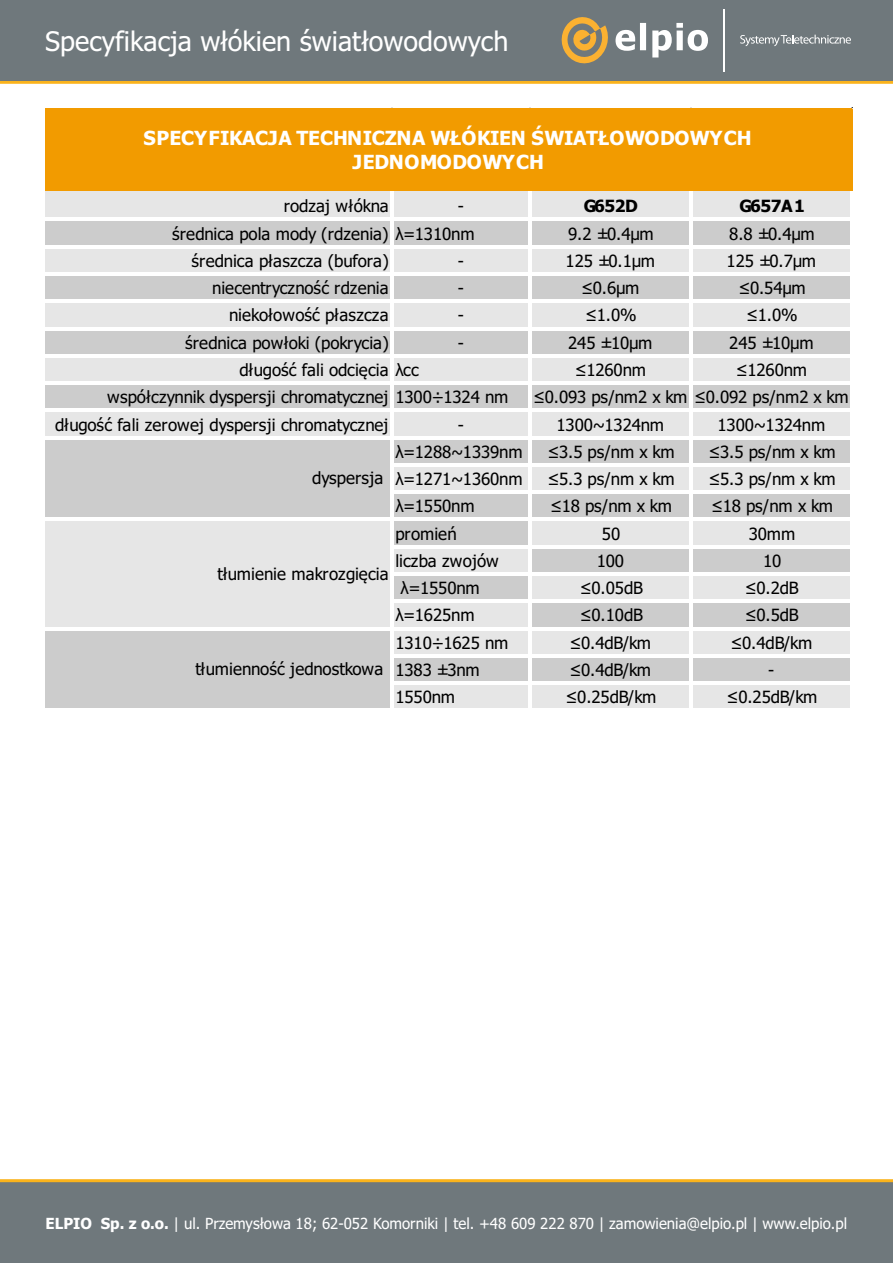
<style>
.page{position:relative;width:893px;height:1263px;background:#fff}
.page>*{position:absolute;margin:0;border:0;box-sizing:border-box;transform-origin:0 0}
.t1{font:27px "Tahoma";color:#fff}
.t2{font:700 19.5px/24.8px "Tahoma";color:#fff;text-align:center}
.t3{font:16.95px "Tahoma";letter-spacing:-.01em;color:#000}
.t4{font:16.95px "Tahoma";letter-spacing:.015em;color:#000}
.t5{font:700 16.95px "Tahoma";letter-spacing:-.02em;color:#000}
.t6{font:15.3px "Tahoma";color:#fff}
.s1{font-weight:700}
</style>
<div class="page">
<hr style="left:0;top:81px;width:893px;height:3px;background:#fab31c">
<div style="left:0;top:0;width:893px;height:81px;background:#6f787c"></div>
<hr style="left:723px;top:9px;width:1px;height:62px;background:#fff">
<svg style="left:561px;top:17px;width:147px;height:47px"></svg>
<svg style="left:740px;top:35px;width:111px;height:11px"></svg>
<div style="left:0;top:1182px;width:893px;height:81px;background:#6f787c"></div>
<hr style="left:0;top:1179px;width:893px;height:3px;background:#fab31c">
<div style="left:43px;top:108px;width:809px;height:85px;background:#f29b00"></div>
<div style="left:43px;top:191px;width:809px;height:29px;background:#e6e6e6"></div>
<div style="left:43px;top:219px;width:809px;height:28px;background:#ccc"></div>
<div style="left:43px;top:246px;width:809px;height:29px;background:#e6e6e6"></div>
<div style="left:43px;top:273px;width:809px;height:29px;background:#ccc"></div>
<div style="left:43px;top:301px;width:809px;height:28px;background:#e6e6e6"></div>
<div style="left:43px;top:328px;width:809px;height:28px;background:#ccc"></div>
<div style="left:43px;top:355px;width:809px;height:29px;background:#e6e6e6"></div>
<div style="left:43px;top:382px;width:809px;height:29px;background:#ccc"></div>
<div style="left:43px;top:410px;width:809px;height:28px;background:#e6e6e6"></div>
<div style="left:43px;top:437px;width:809px;height:29px;background:#ccc"></div>
<div style="left:43px;top:464px;width:350px;height:29px;background:#ccc"></div>
<div style="left:391px;top:464px;width:461px;height:29px;background:#e6e6e6"></div>
<div style="left:43px;top:492px;width:809px;height:28px;background:#ccc"></div>
<div style="left:43px;top:519px;width:350px;height:28px;background:#e6e6e6"></div>
<div style="left:391px;top:519px;width:139px;height:28px;background:#ccc"></div>
<div style="left:529px;top:519px;width:323px;height:28px;background:#e6e6e6"></div>
<div style="left:43px;top:546px;width:487px;height:29px;background:#e6e6e6"></div>
<div style="left:529px;top:546px;width:323px;height:29px;background:#ccc"></div>
<div style="left:43px;top:573px;width:350px;height:29px;background:#e6e6e6"></div>
<div style="left:391px;top:573px;width:139px;height:29px;background:#ccc"></div>
<div style="left:529px;top:573px;width:323px;height:29px;background:#e6e6e6"></div>
<div style="left:43px;top:601px;width:487px;height:28px;background:#e6e6e6"></div>
<div style="left:529px;top:601px;width:323px;height:28px;background:#ccc"></div>
<div style="left:43px;top:628px;width:350px;height:28px;background:#ccc"></div>
<div style="left:391px;top:628px;width:461px;height:28px;background:#e6e6e6"></div>
<div style="left:43px;top:655px;width:809px;height:29px;background:#ccc"></div>
<div style="left:43px;top:682px;width:350px;height:29px;background:#ccc"></div>
<div style="left:391px;top:682px;width:461px;height:29px;background:#e6e6e6"></div>
<hr style="left:42px;top:107px;width:3px;height:604px;background:#fff">
<hr style="left:390px;top:191px;width:4px;height:520px;background:#fff">
<hr style="left:528px;top:191px;width:3px;height:520px;background:#fff">
<hr style="left:689px;top:191px;width:3px;height:520px;background:#fff">
<hr style="left:850px;top:191px;width:2px;height:520px;background:#fff">
<hr style="left:45px;top:217px;width:807px;height:4px;background:#fff">
<hr style="left:45px;top:245px;width:807px;height:4px;background:#fff">
<hr style="left:45px;top:272px;width:807px;height:4px;background:#fff">
<hr style="left:45px;top:299px;width:807px;height:4px;background:#fff">
<hr style="left:45px;top:327px;width:807px;height:3px;background:#fff">
<hr style="left:45px;top:354px;width:807px;height:4px;background:#fff">
<hr style="left:45px;top:381px;width:807px;height:4px;background:#fff">
<hr style="left:45px;top:408px;width:807px;height:4px;background:#fff">
<hr style="left:45px;top:436px;width:807px;height:4px;background:#fff">
<hr style="left:394px;top:463px;width:458px;height:4px;background:#fff">
<hr style="left:394px;top:490px;width:458px;height:4px;background:#fff">
<hr style="left:45px;top:517px;width:807px;height:4px;background:#fff">
<hr style="left:394px;top:545px;width:458px;height:4px;background:#fff">
<hr style="left:394px;top:572px;width:458px;height:4px;background:#fff">
<hr style="left:394px;top:599px;width:458px;height:4px;background:#fff">
<hr style="left:45px;top:627px;width:807px;height:3px;background:#fff">
<hr style="left:394px;top:654px;width:458px;height:4px;background:#fff">
<hr style="left:394px;top:681px;width:458px;height:4px;background:#fff">
<hr style="left:45px;top:708px;width:807px;height:3px;background:#fff">
<h1 class="t1" style="left:45px;top:30px;width:465px">Specyfikacja włókien światłowodowych</h1>
<p class="t2" style="left:143px;top:127px;width:610px">SPECYFIKACJA TECHNICZNA WŁÓKIEN ŚWIATŁOWODOWYCH<br>JEDNOMODOWYCH</p>
<p class="t3" style="left:284px;top:199px;width:106px">rodzaj włókna</p>
<p class="t3" style="left:458px;top:199px;width:8px">-</p>
<p class="t5" style="left:584px;top:199px;width:56px">G652D</p>
<p class="t5" style="left:740px;top:199px;width:67px">G657A1</p>
<p class="t3" style="left:172px;top:227px;width:304px">średnica pola mody (rdzenia) λ=1310nm</p>
<p class="t3" style="left:568px;top:227px;width:87px">9.2 ±0.4µm</p>
<p class="t3" style="left:729px;top:227px;width:87px">8.8 ±0.4µm</p>
<p class="t3" style="left:191px;top:254px;width:199px">średnica płaszcza (bufora)</p>
<p class="t3" style="left:458px;top:254px;width:8px">-</p>
<p class="t3" style="left:566px;top:254px;width:91px">125 ±0.1µm</p>
<p class="t3" style="left:727px;top:254px;width:91px">125 ±0.7µm</p>
<p class="t3" style="left:212px;top:281px;width:178px">niecentryczność rdzenia</p>
<p class="t3" style="left:458px;top:281px;width:8px">-</p>
<p class="t3" style="left:581px;top:281px;width:60px">≤0.6µm</p>
<p class="t3" style="left:738px;top:281px;width:69px">≤0.54µm</p>
<p class="t4" style="left:229px;top:308px;width:161px">niekołowość płaszcza</p>
<p class="t3" style="left:458px;top:308px;width:8px">-</p>
<p class="t3" style="left:585px;top:308px;width:53px">≤1.0%</p>
<p class="t3" style="left:746px;top:308px;width:53px">≤1.0%</p>
<p class="t3" style="left:185px;top:336px;width:205px">średnica powłoki (pokrycia)</p>
<p class="t3" style="left:458px;top:336px;width:8px">-</p>
<p class="t3" style="left:568px;top:336px;width:86px">245 ±10µm</p>
<p class="t3" style="left:729px;top:336px;width:86px">245 ±10µm</p>
<p class="t3" style="left:240px;top:363px;width:181px">długość fali odcięcia λcc</p>
<p class="t3" style="left:575px;top:363px;width:73px">≤1260nm</p>
<p class="t3" style="left:736px;top:363px;width:73px">≤1260nm</p>
<p class="t3" style="left:107px;top:390px;width:403px">współczynnik dyspersji chromatycznej 1300÷1324 nm</p>
<p class="t3" style="left:533px;top:390px;width:317px">≤0.093 ps/nm2 x km ≤0.092 ps/nm2 x km</p>
<p class="t3" style="left:55px;top:417px;width:335px">długość fali zerowej dyspersji chromatycznej</p>
<p class="t3" style="left:458px;top:417px;width:8px">-</p>
<p class="t3" style="left:556px;top:417px;width:109px">1300~1324nm</p>
<p class="t3" style="left:717px;top:417px;width:109px">1300~1324nm</p>
<p class="t3" style="left:395px;top:445px;width:129px">λ=1288~1339nm</p>
<p class="t3" style="left:547px;top:445px;width:129px">≤3.5 ps/nm x km</p>
<p class="t3" style="left:708px;top:445px;width:129px">≤3.5 ps/nm x km</p>
<p class="t3" style="left:395px;top:472px;width:129px">λ=1271~1360nm</p>
<p class="t3" style="left:547px;top:472px;width:129px">≤5.3 ps/nm x km</p>
<p class="t3" style="left:708px;top:472px;width:129px">≤5.3 ps/nm x km</p>
<p class="t3" style="left:395px;top:499px;width:81px">λ=1550nm</p>
<p class="t3" style="left:550px;top:499px;width:123px">≤18 ps/nm x km</p>
<p class="t3" style="left:711px;top:499px;width:123px">≤18 ps/nm x km</p>
<p class="t3" style="left:395px;top:527px;width:63px">promień</p>
<p class="t3" style="left:602px;top:527px;width:20px">50</p>
<p class="t3" style="left:749px;top:527px;width:48px">30mm</p>
<p class="t3" style="left:395px;top:554px;width:105px">liczba zwojów</p>
<p class="t3" style="left:597px;top:554px;width:29px">100</p>
<p class="t3" style="left:763px;top:554px;width:20px">10</p>
<p class="t3" style="left:401px;top:581px;width:81px">λ=1550nm</p>
<p class="t3" style="left:580px;top:581px;width:65px">≤0.05dB</p>
<p class="t3" style="left:745px;top:581px;width:56px">≤0.2dB</p>
<p class="t3" style="left:395px;top:608px;width:81px">λ=1625nm</p>
<p class="t3" style="left:580px;top:608px;width:65px">≤0.10dB</p>
<p class="t3" style="left:745px;top:608px;width:56px">≤0.5dB</p>
<p class="t3" style="left:395px;top:636px;width:114px">1310÷1625 nm</p>
<p class="t3" style="left:569px;top:636px;width:83px">≤0.4dB/km</p>
<p class="t3" style="left:730px;top:636px;width:83px">≤0.4dB/km</p>
<p class="t3" style="left:395px;top:663px;width:86px">1383 ±3nm</p>
<p class="t3" style="left:569px;top:663px;width:83px">≤0.4dB/km</p>
<p class="t3" style="left:768px;top:663px;width:8px">-</p>
<p class="t3" style="left:395px;top:690px;width:61px">1550nm</p>
<p class="t3" style="left:566px;top:690px;width:92px">≤0.25dB/km</p>
<p class="t3" style="left:727px;top:690px;width:92px">≤0.25dB/km</p>
<p class="t4" style="left:312px;top:471px;width:73px">dyspersja</p>
<p class="t3" style="left:217px;top:567px;width:173px">tłumienie makrozgięcia</p>
<p class="t3" style="left:195px;top:662px;width:189px">tłumienność jednostkowa</p>
<p class="t6" style="left:46px;top:1217px;width:803px"><span class="s1">ELPIO Sp. z o.o.</span> | ul. Przemysłowa 18; 62-052 Komorniki | tel. +48 609 222 870 | zamowienia@elpio.pl | www.elpio.pl</p>
</div>
